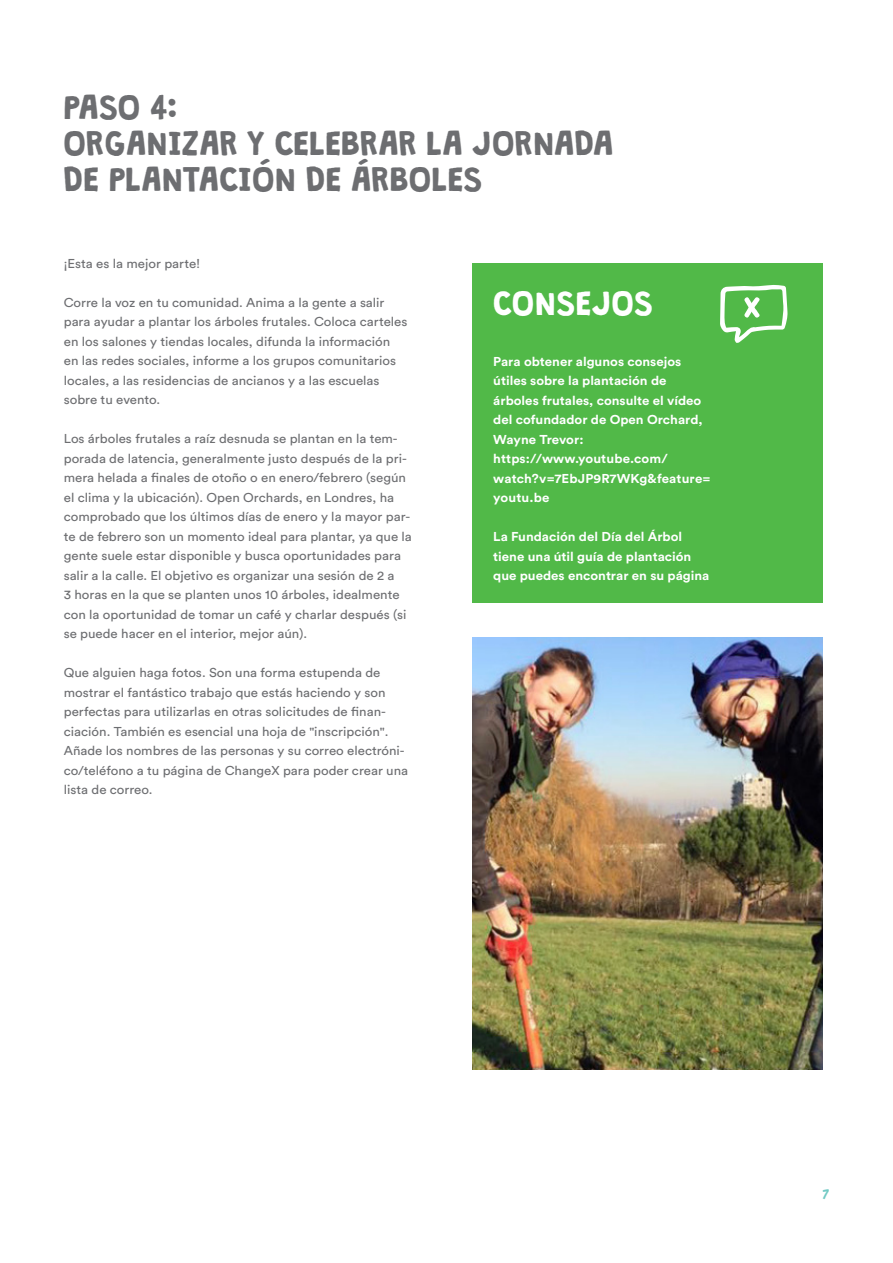
<style>
.page{position:relative;width:893px;height:1263px;background:#fff}
.page>*{position:absolute;margin:0;border:0;box-sizing:border-box;transform-origin:0 0}
.t1{font:30px/36px "Granstander Clean";letter-spacing:-.01em;color:#6d6e71}
.t2{font:30px "Granstander Clean";letter-spacing:-.01em;color:#fff}
.t3{font:12.75px/19.5px "Circular Std";color:#6d6e71;scale:1.04 1}
.t4{font:700 12.75px/19.5px "Circular Std";color:#fff;scale:1.04 1}
.t5{font:700 12.75px/19.5px "Circular Std";color:#fff;scale:1.05 1}
.t6{font:12px "Granstander Clean";color:#73cac4}
</style>
<div class="page">
<div style="left:472px;top:264px;width:350px;height:339px;background:#51b948"></div>
<svg style="left:720px;top:285px;width:68px;height:58px"></svg>
<img style="left:472px;top:638px;width:350px;height:431px">
<p class="t1" style="left:64px;top:91px;width:115px">PASO 4:</p>
<p class="t1" style="left:64px;top:127px;width:552px">ORGANIZAR Y CELEBRAR LA JORNADA<br>DE PLANTACIÓN DE ÁRBOLES</p>
<p class="t3" style="left:64px;top:253px;width:133px">¡Esta es la mejor parte!</p>
<p class="t3" style="left:64px;top:292px;width:332px">Corre la voz en tu comunidad. Anima a la gente a salir para ayudar a plantar los árboles frutales. Coloca carteles en los salones y tiendas locales, difunda la información en las redes sociales, informe a los grupos comunitarios locales, a las residencias de ancianos y a las escuelas sobre tu evento.</p>
<p class="t3" style="left:64px;top:429px;width:336px">Los árboles frutales a raíz desnuda se plantan en la tem&shy;porada de latencia, generalmente justo después de la pri&shy;mera helada a finales de otoño o en enero/febrero (según el clima y la ubicación). Open Orchards, en Londres, ha comprobado que los últimos días de enero y la mayor par&shy;te de febrero son un momento ideal para plantar, ya que la gente suele estar disponible y busca oportunidades para salir a la calle. El objetivo es organizar una sesión de 2 a<br>3 horas en la que se planten unos 10 árboles, idealmente con la oportunidad de tomar un café y charlar después (si se puede hacer en el interior, mejor aún).</p>
<p class="t3" style="left:64px;top:663px;width:333px">Que alguien haga fotos. Son una forma estupenda de mostrar el fantástico trabajo que estás haciendo y son perfectas para utilizarlas en otras solicitudes de finan&shy;ciación. También es esencial una hoja de "inscripción".<br>Añade los nombres de las personas y su correo electróni&shy;co/teléfono a tu página de ChangeX para poder crear una lista de correo.</p>
<p class="t2" style="left:493px;top:287px;width:162px">CONSEJOS</p>
<p class="t4" style="left:493px;top:351px;width:203px">Para obtener algunos consejos útiles sobre la plantación de árboles frutales, consulte el vídeo del cofundador de Open Orchard,<br>Wayne Trevor:</p>
<p class="t5" style="left:493px;top:449px;width:208px">https://www.youtube.com/ watch?v=7EbJP9R7WKg&amp;feature=</p>
<p class="t5" style="left:493px;top:488px;width:55px">youtu.be</p>
<p class="t4" style="left:493px;top:527px;width:209px">La Fundación del Día del Árbol tiene una útil guía de plantación que puedes encontrar en su página</p>
<p class="t6" style="left:823px;top:1188px;width:8px">7</p>
</div>
